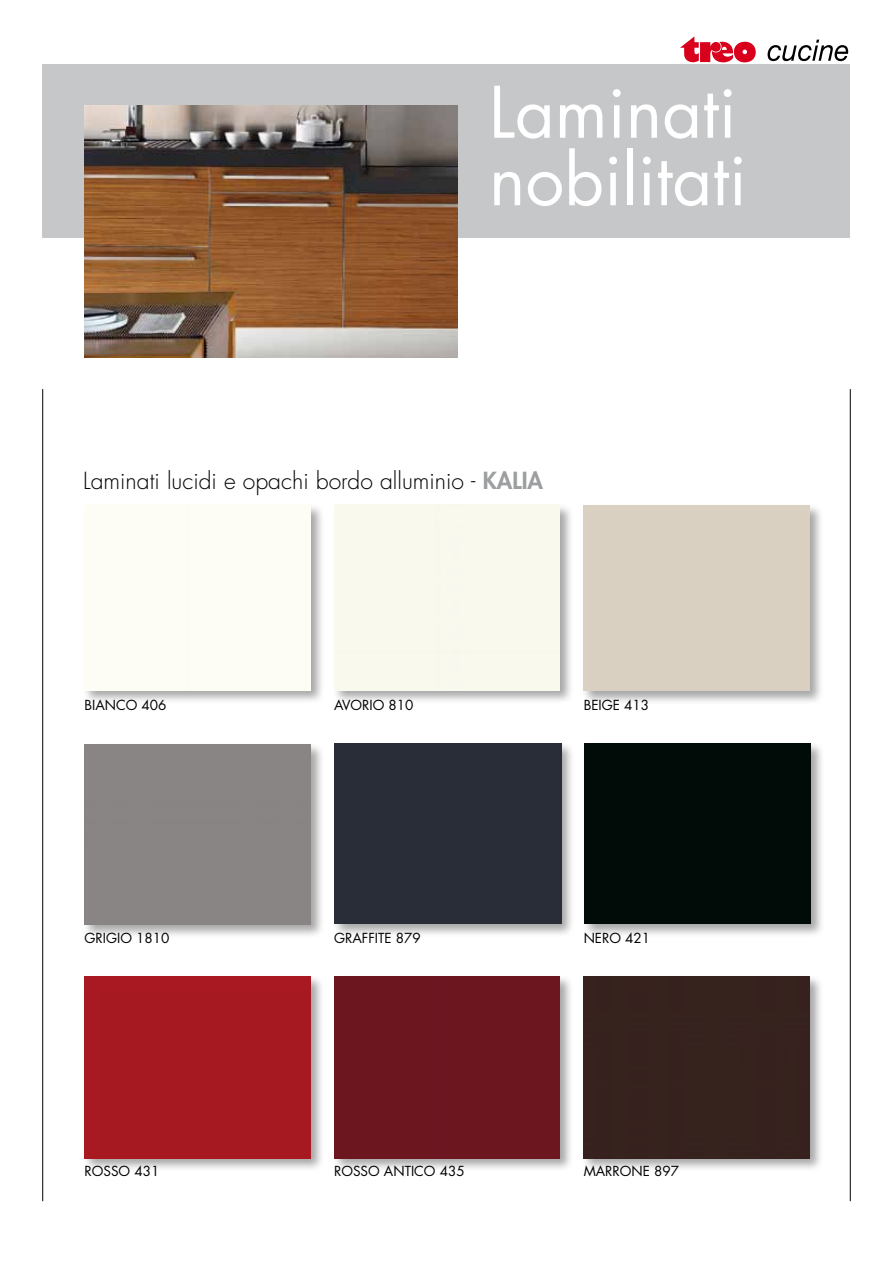
<style>
.page{position:relative;width:893px;height:1263px;background:#fff}
.page>*{position:absolute;margin:0;border:0;box-sizing:border-box;transform-origin:0 0}
.t1{font:69px/67.5px "Futura Std";color:#fff}
.t2{font:300 22.95px "Futura Std";color:#000}
.t3{font:13.5px "Futura Std";color:#000}
.s1{font-weight:800;color:#9c9e9f}
</style>
<div class="page">
<div style="left:43px;top:64px;width:807px;height:174px;background:#c6c7c8"></div>
<svg style="left:680px;top:36px;width:76px;height:26px"></svg>
<svg style="left:767px;top:40px;width:81px;height:21px"></svg>
<img style="left:85px;top:105px;width:373px;height:253px">
<hr style="left:42px;top:389px;width:1px;height:812px;background:#000">
<hr style="left:850px;top:389px;width:1px;height:812px;background:#000">
<div style="left:82px;top:503px;width:243px;height:202px;background:#000;opacity:.35"></div>
<div style="left:85px;top:505px;width:225px;height:186px;background:#fdfdf5"></div>
<div style="left:332px;top:503px;width:242px;height:202px;background:#000;opacity:.35"></div>
<div style="left:334px;top:505px;width:226px;height:186px;background:#faf9ee"></div>
<div style="left:582px;top:503px;width:242px;height:202px;background:#000;opacity:.35"></div>
<div style="left:584px;top:505px;width:226px;height:186px;background:#d9d0c2"></div>
<div style="left:82px;top:742px;width:243px;height:196px;background:#000;opacity:.35"></div>
<div style="left:85px;top:744px;width:226px;height:180px;background:#888584"></div>
<div style="left:333px;top:741px;width:243px;height:197px;background:#000;opacity:.35"></div>
<div style="left:335px;top:744px;width:226px;height:180px;background:#292d37"></div>
<div style="left:582px;top:741px;width:243px;height:197px;background:#000;opacity:.35"></div>
<div style="left:584px;top:743px;width:226px;height:181px;background:#010b08"></div>
<div style="left:82px;top:974px;width:242px;height:198px;background:#000;opacity:.35"></div>
<div style="left:85px;top:976px;width:225px;height:182px;background:#a71921"></div>
<div style="left:332px;top:974px;width:242px;height:198px;background:#000;opacity:.35"></div>
<div style="left:334px;top:976px;width:226px;height:182px;background:#6c1620"></div>
<div style="left:581px;top:974px;width:242px;height:198px;background:#000;opacity:.35"></div>
<div style="left:584px;top:976px;width:225px;height:182px;background:#37231e"></div>
<h1 class="t1" style="left:489px;top:79px;width:259px">Laminati nobilitati</h1>
<h2 class="t2" style="left:83px;top:467px;width:461px">Laminati lucidi e opachi bordo alluminio - <span class="s1">KALIA</span></h2>
<p class="t3" style="left:85px;top:696px;width:84px">BIANCO 406</p>
<p class="t3" style="left:334px;top:696px;width:81px">AVORIO 810</p>
<p class="t3" style="left:584px;top:696px;width:67px">BEIGE 413</p>
<p class="t3" style="left:85px;top:929px;width:86px">GRIGIO 1810</p>
<p class="t3" style="left:334px;top:929px;width:88px">GRAFFITE 879</p>
<p class="t3" style="left:584px;top:929px;width:68px">NERO 421</p>
<p class="t3" style="left:85px;top:1163px;width:76px">ROSSO 431</p>
<p class="t3" style="left:334px;top:1163px;width:132px">ROSSO ANTICO 435</p>
<p class="t3" style="left:584px;top:1163px;width:97px">MARRONE 897</p>
</div>
